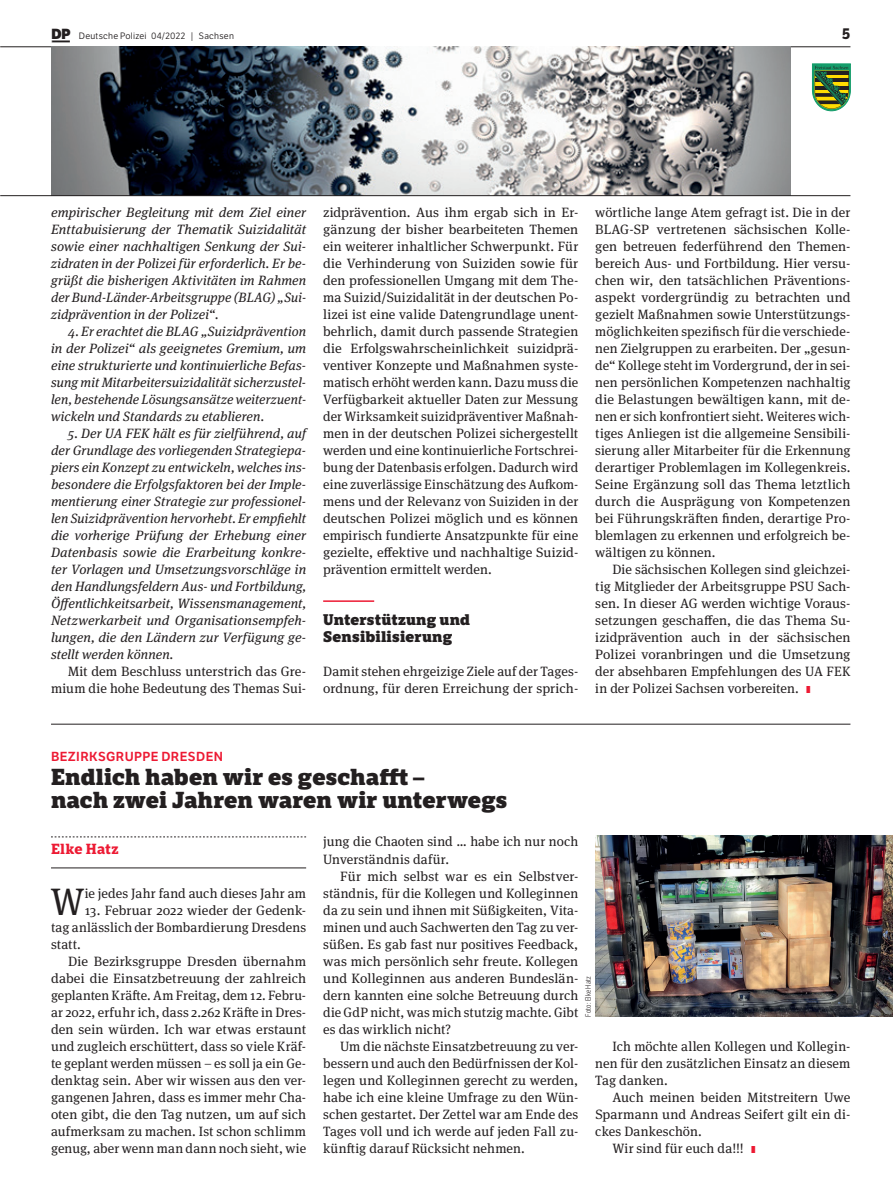
<style>
.page{position:relative;width:893px;height:1191px;background:#fff}
.page>*{position:absolute;margin:0;border:0;box-sizing:border-box;transform-origin:0 0}
.t1{font:38.25px "Meta Serif Pro";color:#231f20}
.t2{font:800 22.5px/23.1px "LFT Etica Sheriff";letter-spacing:.005em;color:#231f20}
.t3{font:800 15px/17px "LFT Etica Sheriff";letter-spacing:.01em;color:#231f20}
.t4{font:700 15px "LFT Etica";color:#231f20}
.t5{font:700 14.25px "LFT Etica Sheriff";letter-spacing:.015em;color:#ed1a33}
.t6{font:13.5px/17px "Meta Serif Pro";letter-spacing:.01em;color:#231f20;text-align:justify}
.t7{font:italic 13.5px/17px "Meta Serif Pro";letter-spacing:.005em;color:#231f20;text-align:justify}
.t8{font:12.75px "LFT Etica SB";letter-spacing:.03em;color:#ed1a33}
.t9{font:9px "LFT Etica Bk";letter-spacing:.025em;color:#231f20}
.t10{font:300 7.5px "LFT Etica Condensed";letter-spacing:.02em;color:#231f20}
.s1{font-family:"LFT Etica XB";font-size:14.25px}
.s2{font-size:9.3px}
.s3{font-family:"LFT Etica";font-weight:700;font-size:9.75px;color:#ed1a33}
</style>
<div class="page">
<hr style="left:0;top:47px;width:850px;height:1px;background:#231f20">
<svg style="left:52px;top:40px;width:18px;height:2px"></svg>
<svg style="left:812px;top:64px;width:38px;height:47px;background:#618444"></svg>
<hr style="left:323px;top:600px;width:51px;height:2px;background:#ed1a33">
<img style="left:51px;top:47px;width:740px;height:148px">
<hr style="left:0;top:195px;width:850px;height:1px;background:#231f20">
<svg style="left:51px;top:836px;width:255px;height:1px"></svg>
<hr style="left:51px;top:867px;width:255px;height:1px;background:#231f20">
<img style="left:595px;top:835px;width:298px;height:181px">
<hr style="left:51px;top:724px;width:799px;height:1px;background:#231f20">
<p class="t9" style="left:52px;top:31px;width:184px"><span class="s1">DP</span> Deutsche Polizei 04/2022 <span class="s2">|</span> Sachsen</p>
<p class="t4" style="left:842px;top:25px;width:10px">5</p>
<p class="t7" style="left:51px;top:203px;width:257px">empirischer Begleitung mit dem Ziel einer Enttabuisierung der Thematik Suizidalität sowie einer nachhaltigen Senkung der Sui&shy;zidraten in der Polizei für erforderlich. Er be&shy;grüßt die bisherigen Aktivitäten im Rahmen der Bund-Länder-Arbeitsgruppe (BLAG) „Sui&shy;zidprävention in der Polizei“.</p>
<p class="t7" style="left:51px;top:322px;width:257px;text-indent:17px">4. Er erachtet die BLAG „Suizidprävention in der Polizei“ als geeignetes Gremium, um eine strukturierte und kontinuierliche Befas&shy;sung mit Mitarbeitersuizidalität sicherzustel&shy;len, bestehende Lösungsansätze weiterzuent&shy;wickeln und Standards zu etablieren.</p>
<p class="t7" style="left:51px;top:424px;width:257px;text-indent:17px">5. Der UA FEK hält es für zielführend, auf der Grundlage des vorliegenden Strategiepa&shy;piers ein Konzept zu entwickeln, welches ins&shy;besondere die Erfolgsfaktoren bei der Imple&shy;mentierung einer Strategie zur professionel&shy;len Suizidprävention hervorhebt. Er empfiehlt die vorherige Prüfung der Erhebung einer Datenbasis sowie die Erarbeitung konkre&shy;ter Vorlagen und Umsetzungsvorschläge in den Handlungsfeldern Aus- und Fortbildung, Öffentlichkeitsarbeit, Wissensmanagement, Netzwerkarbeit und Organisationsempfeh&shy;lungen, die den Ländern zur Verfügung ge&shy;stellt werden können.</p>
<p class="t6" style="left:51px;top:662px;width:257px;text-align:right">Mit dem Beschluss unterstrich das Gre&shy;mium die hohe Bedeutung des Themas Sui-</p>
<p class="t6" style="left:323px;top:203px;width:257px">zidprävention. Aus ihm ergab sich in Er&shy;gänzung der bisher bearbeiteten Themen ein weiterer inhaltlicher Schwerpunkt. Für die Verhinderung von Suiziden sowie für den professionellen Umgang mit dem The&shy;ma Suizid/Suizidalität in der deutschen Po&shy;lizei ist eine valide Datengrundlage unent&shy;behrlich, damit durch passende Strategien die Erfolgswahrscheinlichkeit suizidprä&shy;ventiver Konzepte und Maßnahmen syste&shy;matisch erhöht werden kann. Dazu muss die Verfügbarkeit aktueller Daten zur Messung der Wirksamkeit suizidpräventiver Maßnah&shy;men in der deutschen Polizei sichergestellt werden und eine kontinuierliche Fortschrei&shy;bung der Datenbasis erfolgen. Dadurch wird eine zuverlässige Einschätzung des Aufkom&shy;mens und der Relevanz von Suiziden in der deutschen Polizei möglich und es können empirisch fundierte Ansatzpunkte für eine gezielte, effektive und nachhaltige Suizid&shy;prävention ermittelt werden.</p>
<p class="t3" style="left:323px;top:611px;width:148px">Unterstützung und<br>Sensibilisierung</p>
<p class="t6" style="left:323px;top:662px;width:257px">Damit stehen ehrgeizige Ziele auf der Tages&shy;ordnung, für deren Erreichung der sprich-</p>
<p class="t6" style="left:595px;top:203px;width:257px">wörtliche lange Atem gefragt ist. Die in der BLAG-SP vertretenen sächsischen Kolle&shy;gen betreuen federführend den Themen&shy;bereich Aus- und Fortbildung. Hier versu&shy;chen wir, den tatsächlichen Präventions&shy;aspekt vordergründig zu betrachten und gezielt Maßnahmen sowie Unterstützungs&shy;möglichkeiten spezifisch für die verschiede&shy;nen Zielgruppen zu erarbeiten. Der „gesun&shy;de“ Kollege steht im Vordergrund, der in sei&shy;nen persönlichen Kompetenzen nachhaltig die Belastungen bewältigen kann, mit de&shy;nen er sich konfrontiert sieht. Weiteres wich&shy;tiges Anliegen ist die allgemeine Sensibili&shy;sierung aller Mitarbeiter für die Erkennung derartiger Problemlagen im Kollegenkreis.<br>Seine Ergänzung soll das Thema letztlich durch die Ausprägung von Kompetenzen bei Führungskräften finden, derartige Pro&shy;blemlagen zu erkennen und erfolgreich be&shy;wältigen zu können.</p>
<p class="t6" style="left:595px;top:560px;width:257px;text-indent:17px">Die sächsischen Kollegen sind gleichzei&shy;tig Mitglieder der Arbeitsgruppe PSU Sach&shy;sen. In dieser AG werden wichtige Voraus&shy;setzungen geschaffen, die das Thema Su&shy;izidprävention auch in der sächsischen Polizei voranbringen und die Umsetzung der absehbaren Empfehlungen des UA FEK in der Polizei Sachsen vorbereiten. <span class="s3">I</span></p>
<p class="t8" style="left:51px;top:749px;width:174px">BEZIRKSGRUPPE DRESDEN</p>
<h2 class="t2" style="left:51px;top:765px;width:458px">Endlich haben wir es geschafft –<br>nach zwei Jahren waren wir unterwegs</h2>
<p class="t5" style="left:51px;top:840px;width:69px">Elke Hatz</p>
<h1 class="t1" style="left:50px;top:873px;width:36px">W</h1>
<p class="t6" style="left:85px;top:883px;width:223px">ie jedes Jahr fand auch dieses Jahr am</p>
<p class="t6" style="left:323px;top:832px;width:257px">jung die Chaoten sind … habe ich nur noch<br>Unverständnis dafür.</p>
<p class="t6" style="left:323px;top:866px;width:257px;text-indent:17px">Für mich selbst war es ein Selbstver&shy;ständnis, für die Kollegen und Kolleginnen da zu sein und ihnen mit Süßigkeiten, Vita&shy;minen und auch Sachwerten den Tag zu ver&shy;süßen. Es gab fast nur positives Feedback, was mich persönlich sehr freute. Kollegen und Kolleginnen aus anderen Bundeslän&shy;dern kannten eine solche Betreuung durch die GdP nicht, was mich stutzig machte. Gibt es das wirklich nicht?</p>
<p class="t6" style="left:323px;top:1036px;width:257px;text-indent:17px">Um die nächste Einsatzbetreuung zu ver&shy;bessern und auch den Bedürfnissen der Kol&shy;legen und Kolleginnen gerecht zu werden, habe ich eine kleine Umfrage zu den Wün&shy;schen gestartet. Der Zettel war am Ende des Tages voll und ich werde auf jeden Fall zu&shy;künftig darauf Rücksicht nehmen.</p>
<p class="t6" style="left:595px;top:1036px;width:257px;text-indent:17px">Ich möchte allen Kollegen und Kollegin&shy;nen für den zusätzlichen Einsatz an diesem Tag danken.</p>
<p class="t6" style="left:51px;top:900px;width:257px;text-indent:34px">13. Februar 2022 wieder der Gedenk&shy;tag anlässlich der Bombardierung Dresdens statt.</p>
<p class="t6" style="left:51px;top:951px;width:257px;text-indent:17px">Die Bezirksgruppe Dresden übernahm dabei die Einsatzbetreuung der zahlreich geplanten Kräfte. Am Freitag, dem 12. Febru&shy;ar 2022, erfuhr ich, dass 2.262 Kräfte in Dres&shy;den sein würden. Ich war etwas erstaunt und zugleich erschüttert, dass so viele Kräf&shy;te geplant werden müssen – es soll ja ein Ge&shy;denktag sein. Aber wir wissen aus den ver&shy;gangenen Jahren, dass es immer mehr Cha&shy;oten gibt, die den Tag nutzen, um auf sich aufmerksam zu machen. Ist schon schlimm genug, aber wenn man dann noch sieht, wie</p>
<p class="t10" style="left:584px;top:1016px;width:42px;rotate:-90deg">Foto: Elke Hatz</p>
<p class="t6" style="left:612px;top:1087px;width:240px">Auch meinen beiden Mitstreitern Uwe</p>
<p class="t6" style="left:595px;top:1104px;width:257px">Sparmann und Andreas Seifert gilt ein di-</p>
<p class="t6" style="left:595px;top:1121px;width:108px">ckes Dankeschön.</p>
<p class="t6" style="left:612px;top:1138px;width:146px">Wir sind für euch da!!! <span class="s3">I</span></p>
</div>
